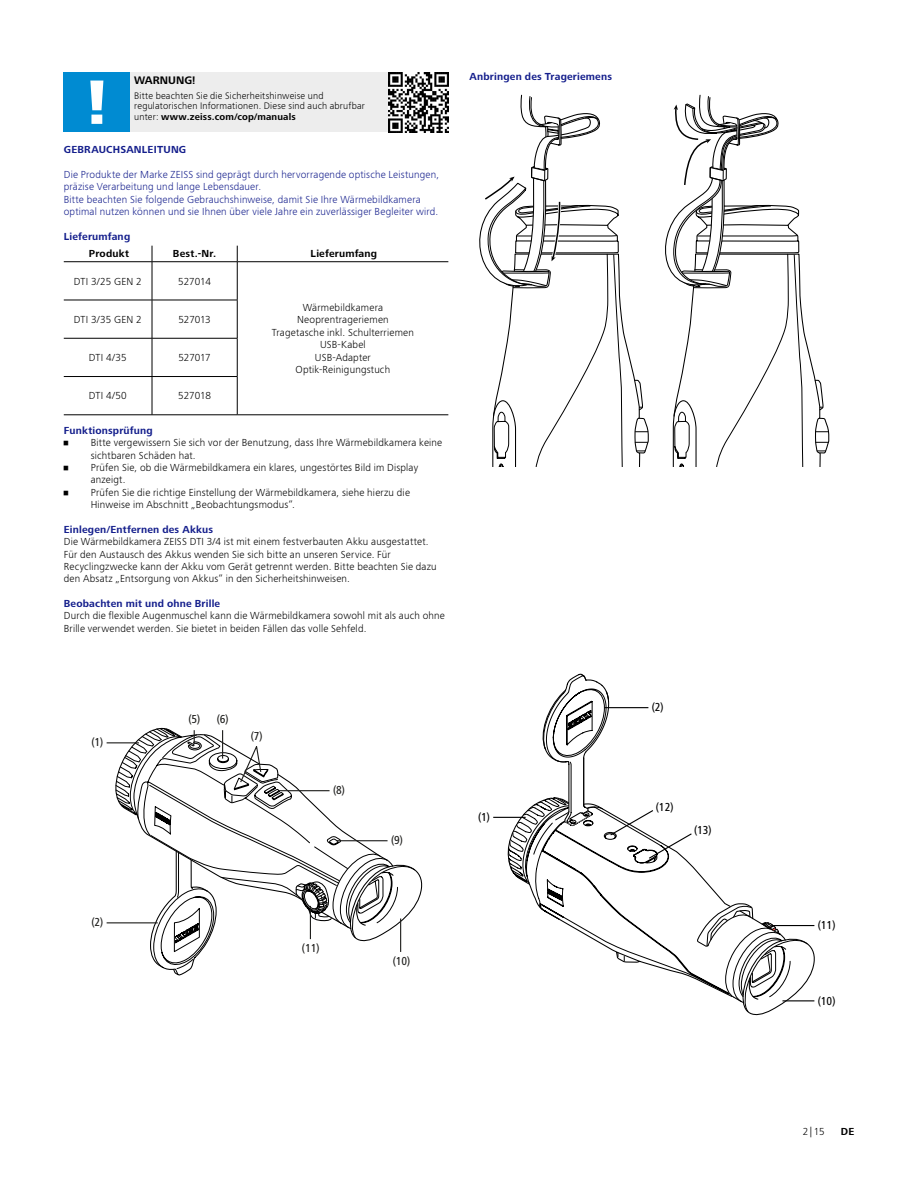
<style>
.page{position:relative;width:918px;height:1188px;background:#fff}
.page>*{position:absolute;margin:0;border:0;box-sizing:border-box;transform-origin:0 0}
.t1{font:500 condensed 12px "Zeiss Frutiger Next Pro";color:#1d1d1b}
.t2{font:500 condensed 12px "Zeiss Frutiger Next Pro";color:#000}
.warning{font:700 11.25px "ZEISS Frutiger Next W1 G";color:#000}
.Copy{font:300 10.5px/12.3px "ZEISS Frutiger Next W1 G";letter-spacing:.02em;color:#000}
.Copy-2{font:300 10.5px/12.3px "ZEISS Frutiger Next W1 G";letter-spacing:.02em;color:#141e8c}
.Subtitle{font:700 10.5px "ZEISS Frutiger Next W1 G";letter-spacing:.02em;color:#141e8c}
.Copy_Tabelle_zentriert{font:300 10.5px "ZEISS Frutiger Next W1 G";letter-spacing:.02em;color:#000}
.Copy_zentriert{font:300 10.5px "ZEISS Frutiger Next W1 G";letter-spacing:-.005em;color:#000}
.Copy_zentriert-2{font:700 10.5px "ZEISS Frutiger Next W1 G";letter-spacing:.02em;color:#000}
.Copy_Tabelle_zentriert-2{font:700 10.5px "ZEISS Frutiger Next W1 G";letter-spacing:.015em;color:#000}
.Copy_6_5{font:300 9.75px/10.5px "ZEISS Frutiger Next W1 G";letter-spacing:.02em;color:#000}
.s1{font-weight:700}
</style>
<div class="page">
<div style="left:64px;top:72px;width:66px;height:60px;background:#008bd2"></div>
<div style="left:130px;top:72px;width:259px;height:60px;background:#ededed"></div>
<svg style="left:90px;top:81px;width:13px;height:43px"></svg>
<img style="left:389px;top:72px;width:59px;height:60px">
<svg style="left:152px;top:246px;width:1px;height:15px"></svg>
<svg style="left:237px;top:246px;width:1px;height:15px"></svg>
<hr style="left:64px;top:261px;width:88px;height:1px;background:#000">
<hr style="left:152px;top:261px;width:85px;height:1px;background:#000">
<hr style="left:152px;top:262px;width:1px;height:38px;background:#000">
<hr style="left:152px;top:300px;width:1px;height:38px;background:#000">
<hr style="left:152px;top:338px;width:1px;height:38px;background:#000">
<hr style="left:152px;top:377px;width:1px;height:38px;background:#000">
<hr style="left:237px;top:261px;width:211px;height:1px;background:#000">
<hr style="left:237px;top:262px;width:1px;height:38px;background:#000">
<hr style="left:237px;top:300px;width:1px;height:38px;background:#000">
<hr style="left:237px;top:338px;width:1px;height:38px;background:#000">
<hr style="left:237px;top:377px;width:1px;height:38px;background:#000">
<hr style="left:237px;top:415px;width:211px;height:1px;background:#000">
<hr style="left:64px;top:300px;width:88px;height:1px;background:#000">
<hr style="left:152px;top:300px;width:85px;height:1px;background:#000">
<hr style="left:64px;top:338px;width:88px;height:1px;background:#000">
<hr style="left:152px;top:338px;width:85px;height:1px;background:#000">
<hr style="left:64px;top:376px;width:88px;height:1px;background:#000">
<hr style="left:152px;top:376px;width:85px;height:1px;background:#000">
<hr style="left:64px;top:415px;width:88px;height:1px;background:#000">
<hr style="left:152px;top:415px;width:85px;height:1px;background:#000">
<svg style="left:479px;top:94px;width:351px;height:373px"></svg>
<hr style="left:107px;top:742px;width:32px;height:1px;background:#1d1d1b">
<hr style="left:107px;top:922px;width:51px;height:1px;background:#1d1d1b">
<svg style="left:115px;top:727px;width:308px;height:249px"></svg>
<svg style="left:493px;top:673px;width:322px;height:343px"></svg>
<p class="warning" style="left:134px;top:72px;width:63px">WARNUNG!</p>
<p class="Copy_6_5" style="left:134px;top:90px;width:232px">Bitte beachten Sie die Sicherheitshinweise und regulatorischen Informationen. Diese sind auch abrufbar unter: <span class="s1">www.zeiss.com/cop/manuals</span></p>
<p class="Subtitle" style="left:64px;top:142px;width:124px">GEBRAUCHSANLEITUNG</p>
<p class="Copy-2" style="left:64px;top:168px;width:377px">Die Produkte der Marke ZEISS sind geprägt durch hervorragende optische Leistungen, präzise Verarbeitung und lange Lebensdauer.</p>
<p class="Copy-2" style="left:64px;top:192px;width:376px">Bitte beachten Sie folgende Gebrauchshinweise, damit Sie Ihre Wärmebildkamera optimal nutzen können und sie Ihnen über viele Jahre ein zuverlässiger Begleiter wird.</p>
<p class="Subtitle" style="left:64px;top:229px;width:68px">Lieferumfang</p>
<p class="Copy_zentriert-2" style="left:89px;top:247px;width:42px">Produkt</p>
<p class="Copy_zentriert-2" style="left:173px;top:246px;width:45px">Best.-Nr.</p>
<p class="Copy_Tabelle_zentriert-2" style="left:311px;top:247px;width:68px">Lieferumfang</p>
<p class="Copy_zentriert" style="left:74px;top:274px;width:69px">DTI 3/25 GEN 2</p>
<p class="Copy_zentriert" style="left:178px;top:274px;width:34px">527014</p>
<p class="Copy_Tabelle_zentriert" style="left:303px;top:300px;width:82px">Wärmebildkamera</p>
<p class="Copy_Tabelle_zentriert" style="left:297px;top:313px;width:93px">Neoprentrageriemen</p>
<p class="Copy_Tabelle_zentriert" style="left:272px;top:325px;width:144px">Tragetasche inkl. Schulterriemen</p>
<p class="Copy_Tabelle_zentriert" style="left:320px;top:337px;width:47px">USB-Kabel</p>
<p class="Copy_Tabelle_zentriert" style="left:315px;top:350px;width:57px">USB-Adapter</p>
<p class="Copy_Tabelle_zentriert" style="left:296px;top:362px;width:96px">Optik-Reinigungstuch</p>
<p class="Copy_zentriert" style="left:74px;top:312px;width:69px">DTI 3/35 GEN 2</p>
<p class="Copy_zentriert" style="left:178px;top:312px;width:34px">527013</p>
<p class="Copy_zentriert" style="left:89px;top:350px;width:39px">DTI 4/35</p>
<p class="Copy_zentriert" style="left:178px;top:350px;width:34px">527017</p>
<p class="Copy_zentriert" style="left:89px;top:389px;width:39px">DTI 4/50</p>
<p class="Copy_zentriert" style="left:178px;top:389px;width:34px">527018</p>
<p class="Subtitle" style="left:64px;top:423px;width:91px">Funktionsprüfung</p>
<p class="Copy" style="left:91px;top:436px;width:353px;text-indent:-27px">• Bitte vergewissern Sie sich vor der Benutzung, dass Ihre Wärmebildkamera keine sichtbaren Schäden hat.</p>
<p class="Copy" style="left:91px;top:461px;width:329px;text-indent:-27px">• Prüfen Sie, ob die Wärmebildkamera ein klares, ungestörtes Bild im Display anzeigt.</p>
<p class="Copy" style="left:91px;top:485px;width:321px;text-indent:-27px">• Prüfen Sie die richtige Einstellung der Wärmebildkamera, siehe hierzu die<br>Hinweise im Abschnitt „Beobachtungsmodus“.</p>
<p class="Subtitle" style="left:64px;top:522px;width:151px">Einlegen/Entfernen des Akkus</p>
<p class="Copy" style="left:64px;top:535px;width:374px">Die Wärmebildkamera ZEISS DTI 3/4 ist mit einem festverbauten Akku ausgestattet.<br>Für den Austausch des Akkus wenden Sie sich bitte an unseren Service. Für Recyclingzwecke kann der Akku vom Gerät getrennt werden. Bitte beachten Sie dazu den Absatz „Entsorgung von Akkus“ in den Sicherheitshinweisen.</p>
<p class="Subtitle" style="left:64px;top:596px;width:158px">Beobachten mit und ohne Brille</p>
<p class="Copy" style="left:64px;top:609px;width:383px">Durch die flexible Augenmuschel kann die Wärmebildkamera sowohl mit als auch ohne<br>Brille verwendet werden. Sie bietet in beiden Fällen das volle Sehfeld.</p>
<p class="Subtitle" style="left:470px;top:69px;width:144px">Anbringen des Trageriemens</p>
<p class="t1" style="left:92px;top:736px;width:13px">(1)</p>
<p class="t1" style="left:92px;top:916px;width:13px">(2)</p>
<p class="t1" style="left:188px;top:712px;width:13px">(5)</p>
<p class="t1" style="left:217px;top:712px;width:13px">(6)</p>
<p class="t1" style="left:251px;top:729px;width:13px">(7)</p>
<p class="t1" style="left:333px;top:783px;width:13px">(8)</p>
<p class="t1" style="left:302px;top:941px;width:19px">(11)</p>
<p class="t1" style="left:391px;top:834px;width:13px">(9)</p>
<p class="t1" style="left:393px;top:954px;width:19px">(10)</p>
<p class="t2" style="left:478px;top:810px;width:13px">(1)</p>
<p class="t2" style="left:652px;top:700px;width:13px">(2)</p>
<p class="t2" style="left:656px;top:801px;width:19px">(12)</p>
<p class="t2" style="left:694px;top:824px;width:19px">(13)</p>
<p class="t2" style="left:818px;top:918px;width:19px">(11)</p>
<p class="t2" style="left:818px;top:994px;width:19px">(10)</p>
<p class="Copy" style="left:803px;top:1125px;width:24px">2|15</p>
<p class="Copy_Tabelle_zentriert-2" style="left:841px;top:1124px;width:15px">DE</p>
</div>
